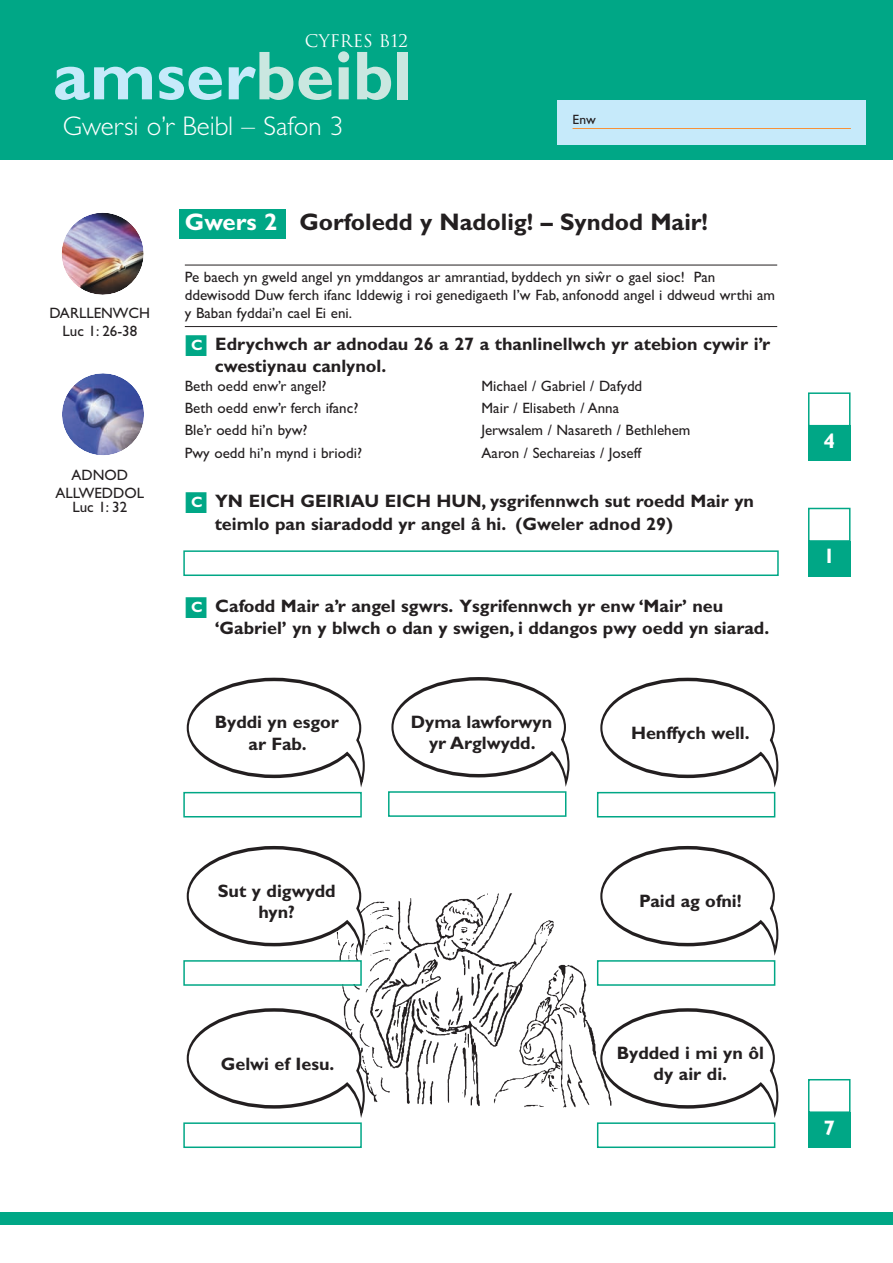
<style>
.page{position:relative;width:893px;height:1263px;background:#fff}
.page>*{position:absolute;margin:0;border:0;box-sizing:border-box;transform-origin:0 0}
.t1{font:700 69.45px "Gill Sans";color:#c6eafa}
.t2{font:300 27px "Gill Sans";color:#fff}
.t3{font:700 24px "Gill Sans";color:#231f20}
.t4{font:700 21px "Gill Sans";color:#fff}
.t5{font:700 18px/21.6px "Gill Sans";color:#231f20;text-align:center}
.t6{font:16.95px "Trajan";color:#fff}
.t7{font:15px/18px "Gill Sans";color:#231f20;text-align:center}
.t8{font:13.5px "Gill Sans";color:#231f20}
.s1{color:#cae7e0}
.s2{color:#fff}
.s3{color:#00a786}
.s4{font-size:15px;color:#fff}
</style>
<div class="page">
<img style="left:62px;top:213px;width:82px;height:82px">
<img style="left:62px;top:373px;width:82px;height:82px">
<div style="left:179px;top:209px;width:107px;height:30px;background:#00a786"></div>
<hr style="left:185px;top:265px;width:592px;height:1px;background:#231f20">
<hr style="left:185px;top:326px;width:592px;height:1px;background:#231f20">
<div style="left:808px;top:508px;width:42px;height:34px;border:2px solid #00a786"></div>
<div style="left:808px;top:541px;width:42px;height:35px;background:#00a786"></div>
<div style="left:808px;top:392px;width:42px;height:34px;border:2px solid #00a786"></div>
<div style="left:808px;top:425px;width:42px;height:36px;background:#00a786"></div>
<div style="left:808px;top:1079px;width:42px;height:34px;border:2px solid #00a786"></div>
<div style="left:808px;top:1112px;width:42px;height:36px;background:#00a786"></div>
<div style="left:183px;top:550px;width:596px;height:26px;border:2px solid #00a786"></div>
<img style="left:339px;top:893px;width:261px;height:225px">
<svg style="left:186px;top:677px;width:179px;height:109px"></svg>
<div style="left:183px;top:792px;width:179px;height:26px;border:2px solid #00a786"></div>
<svg style="left:391px;top:677px;width:179px;height:108px"></svg>
<div style="left:388px;top:791px;width:178px;height:26px;border:2px solid #00a786"></div>
<svg style="left:186px;top:846px;width:179px;height:108px"></svg>
<div style="left:185px;top:962px;width:175px;height:22px;background:#fff"></div>
<div style="left:183px;top:960px;width:179px;height:26px;border:2px solid #00a786"></div>
<svg style="left:186px;top:1008px;width:179px;height:109px"></svg>
<div style="left:183px;top:1122px;width:179px;height:26px;border:2px solid #00a786"></div>
<svg style="left:600px;top:677px;width:179px;height:109px"></svg>
<div style="left:597px;top:792px;width:178px;height:26px;border:2px solid #00a786"></div>
<svg style="left:600px;top:846px;width:179px;height:108px"></svg>
<div style="left:597px;top:960px;width:178px;height:26px;border:2px solid #00a786"></div>
<svg style="left:600px;top:1008px;width:179px;height:109px"></svg>
<div style="left:597px;top:1122px;width:178px;height:26px;border:2px solid #00a786"></div>
<div style="left:0;top:0;width:892px;height:159px;background:#00a786"></div>
<div style="left:557px;top:100px;width:309px;height:45px;background:#c6eafa"></div>
<hr style="left:572px;top:128px;width:279px;height:1px;background:#f69238">
<div style="left:0;top:1212px;width:892px;height:13px;background:#00a786"></div>
<p class="t6" style="left:305px;top:31px;width:105px">CYFRES B12</p>
<h1 class="t1" style="left:53px;top:52px;width:360px">amser<span class="s1">beibl</span></h1>
<h2 class="t2" style="left:63px;top:116px;width:282px">Gwersi o’r Beibl – Safon 3</h2>
<p class="t8" style="left:572px;top:115px;width:25px">Enw</p>
<p class="t7" style="left:50px;top:306px;width:102px">DARLLENWCH<br>Luc 1: 26-38</p>
<p class="t7" style="left:56px;top:468px;width:90px">ADNOD<br>ALLWEDDOL</p>
<p class="t7" style="left:72px;top:500px;width:56px">Luc 1: 32</p>
<h3 class="t3" style="left:185px;top:214px;width:525px"><span class="s2">Gwers 2</span> Gorfoledd y Nadolig! – Syndod Mair!</h3>
<p class="t7" style="left:185px;top:270px;width:592px;text-align:left">Pe baech yn gweld angel yn ymddangos ar amrantiad, byddech yn siwˆ r o gael sioc! Pan ddewisodd Duw ferch ifanc Iddewig i roi genedigaeth I’w Fab, anfonodd angel i ddweud wrthi am y Baban fyddai’n cael Ei eni.</p>
<p class="t5" style="left:215px;top:334px;width:557px;line-height:22.5px;text-align:left;text-indent:-30px"><span class="s3">■</span><span class="s4">C</span> Edrychwch ar adnodau 26 a 27 a thanlinellwch yr atebion cywir i’r cwestiynau canlynol.</p>
<p class="t7" style="left:185px;top:378px;width:143px">Beth oedd enw’r angel?</p>
<p class="t7" style="left:481px;top:378px;width:162px">Michael / Gabriel / Dafydd</p>
<p class="t7" style="left:185px;top:401px;width:175px">Beth oedd enw’r ferch ifanc?</p>
<p class="t7" style="left:482px;top:401px;width:139px">Mair / Elisabeth / Anna</p>
<p class="t7" style="left:185px;top:423px;width:124px">Ble’r oedd hi’n byw?</p>
<p class="t7" style="left:481px;top:423px;width:210px">Jerwsalem / Nasareth / Bethlehem</p>
<p class="t7" style="left:185px;top:445px;width:179px">Pwy oedd hi’n mynd i briodi?</p>
<p class="t7" style="left:482px;top:445px;width:161px">Aaron / Sechareias / Joseff</p>
<p class="t5" style="left:215px;top:492px;width:541px;line-height:22.5px;text-align:left;text-indent:-30px"><span class="s3">■</span><span class="s4">C</span> YN EICH GEIRIAU EICH HUN, ysgrifennwch sut roedd Mair yn teimlo pan siaradodd yr angel â hi. (Gweler adnod 29)</p>
<p class="t5" style="left:215px;top:596px;width:556px;line-height:22.5px;text-align:left;text-indent:-30px"><span class="s3">■</span><span class="s4">C</span> Cafodd Mair a’r angel sgwrs. Ysgrifennwch yr enw ‘Mair’ neu ‘Gabriel’ yn y blwch o dan y swigen, i ddangos pwy oedd yn siarad.</p>
<p class="t5" style="left:215px;top:713px;width:126px">Byddi yn esgor ar Fab.</p>
<p class="t5" style="left:411px;top:713px;width:143px">Dyma lawforwyn yr Arglwydd.</p>
<p class="t5" style="left:631px;top:724px;width:120px">Henffych well.</p>
<h3 class="t4" style="left:823px;top:434px;width:13px">4</h3>
<h3 class="t4" style="left:823px;top:549px;width:13px">1</h3>
<p class="t5" style="left:218px;top:882px;width:119px">Sut y digwydd hyn?</p>
<p class="t5" style="left:221px;top:1055px;width:115px">Gelwi ef Iesu.</p>
<p class="t5" style="left:639px;top:893px;width:104px">Paid ag ofni!</p>
<p class="t5" style="left:617px;top:1044px;width:149px">Bydded i mi yn ôl dy air di.</p>
<h3 class="t4" style="left:823px;top:1120px;width:13px">7</h3>
</div>
